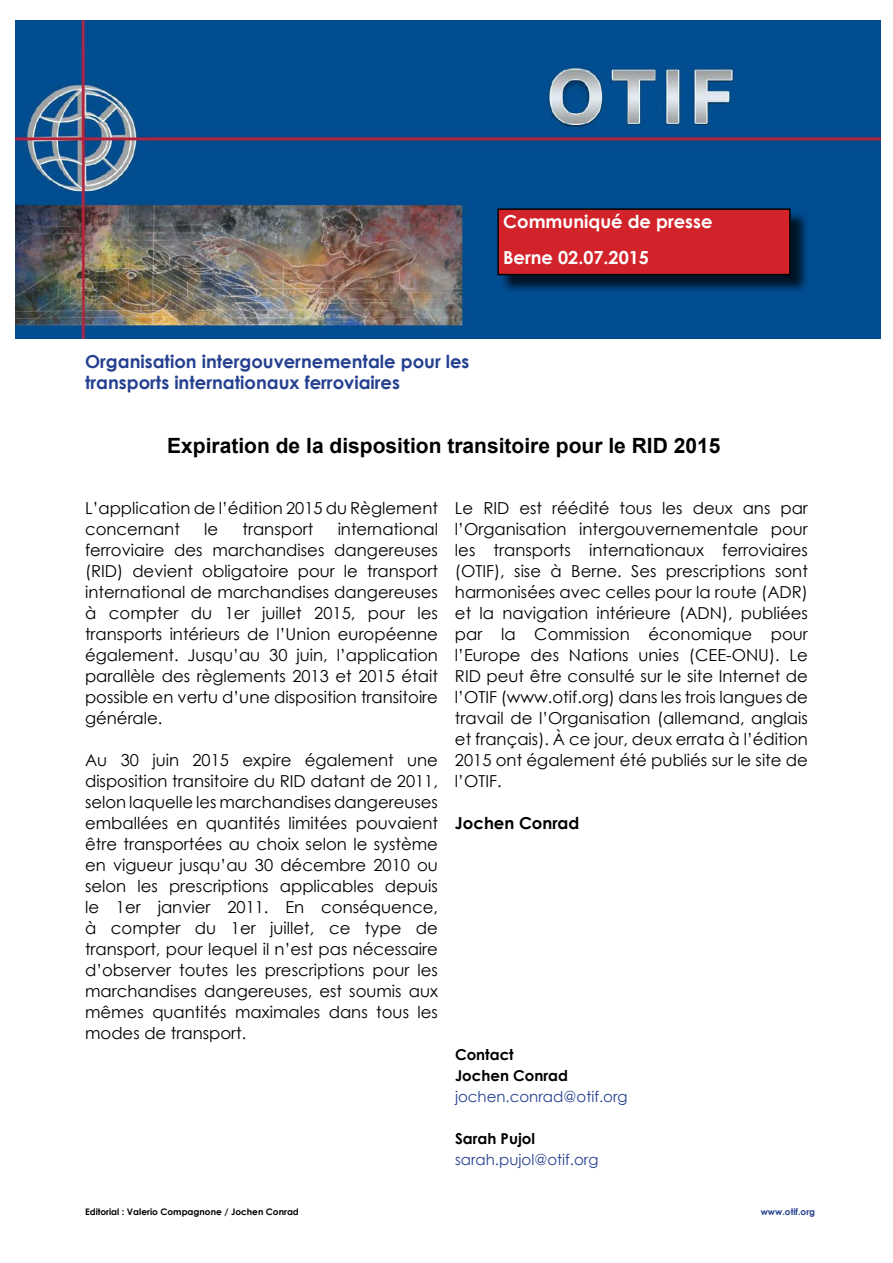
<style>
.page{position:relative;width:893px;height:1263px;background:#fff}
.page>*{position:absolute;margin:0;border:0;box-sizing:border-box;transform-origin:0 0}
.t1{font:700 21px "Arial";color:#000}
.t2{font:700 18px/21px "Century Gothic";color:#25408f}
.t3{font:700 18px/35.7px "Century Gothic";color:#fff}
.t4{font:16.5px/21px "Century Gothic";color:#000;text-align:justify}
.t5{font:700 16.5px "Century Gothic";color:#000}
.t6{font:15px "Century Gothic";color:#25408f}
.t7{font:700 15px/21px "Century Gothic";color:#000}
.t8{font:700 9px "Century Gothic";color:#000}
.t9{font:700 9px "Century Gothic";color:#25408f}
</style>
<div class="page">
<img style="left:16px;top:20px;width:865px;height:318px">
<div style="left:499px;top:210px;width:310px;height:84px;background:#000;opacity:.75"></div>
<svg style="left:497px;top:208px;width:294px;height:68px;background:#c32128"></svg>
<p class="t3" style="left:503px;top:203px;width:211px">Communiqué de presse<br>Berne 02.07.2015</p>
<p class="t2" style="left:85px;top:350px;width:386px">Organisation intergouvernementale pour les transports internationaux ferroviaires</p>
<p class="t1" style="left:167px;top:432px;width:555px">Expiration de la disposition transitoire pour le RID 2015</p>
<p class="t4" style="left:85px;top:497px;width:354px">L’application de l’édition 2015 du Règlement concernant</p>
<p class="t4" style="left:85px;top:518px;width:354px;text-indent:253px">international ferroviaire des marchandises dangereuses (RID) devient obligatoire pour le transport international de marchandises dangereuses à compter du 1er juillet 2015, pour les transports intérieurs de l’Union européenne également. Jusqu’au 30 juin, l’application parallèle des règlements 2013 et 2015 était possible en vertu d’une disposition transitoire générale.</p>
<p class="t4" style="left:85px;top:749px;width:354px">Au 30 juin 2015 expire également une disposition transitoire du RID datant de 2011, selon laquelle les marchandises dangereuses emballées en quantités limitées pouvaient être transportées au choix selon le système en vigueur jusqu’au 30 décembre 2010 ou selon les prescriptions applicables depuis le 1er janvier 2011. En conséquence, à compter du 1er juillet, ce type de transport, pour lequel il n’est pas nécessaire d’observer toutes les prescriptions pour les marchandises dangereuses, est soumis aux mêmes quantités maximales dans tous les modes de transport.</p>
<p class="t4" style="left:204px;top:518px;width:16px">le</p>
<p class="t4" style="left:242px;top:518px;width:72px">transport</p>
<p class="t4" style="left:455px;top:497px;width:354px">Le RID est réédité tous les deux ans par l’Organisation intergouvernementale pour les transports internationaux ferroviaires (OTIF), sise à Berne. Ses prescriptions sont harmonisées avec celles pour la route (ADR) et la navigation intérieure (ADN), publiées par la Commission économique pour l’Europe des Nations unies (CEE-ONU). Le RID peut être consulté sur le site Internet de l’OTIF (www.otif.org) dans les trois langues de travail de l’Organisation (allemand, anglais et français). À ce jour, deux errata à l’édition 2015 ont également été publiés sur le site de l’OTIF.</p>
<p class="t5" style="left:455px;top:811px;width:126px">Jochen Conrad</p>
<p class="t7" style="left:455px;top:1043px;width:115px">Contact<br>Jochen Conrad</p>
<p class="t6" style="left:455px;top:1086px;width:174px">jochen.conrad@otif.org</p>
<p class="t7" style="left:455px;top:1127px;width:82px">Sarah Pujol</p>
<p class="t6" style="left:455px;top:1149px;width:145px">sarah.pujol@otif.org</p>
<p class="t8" style="left:85px;top:1204px;width:215px">Editorial : Valerio Compagnone / Jochen Conrad</p>
<p class="t9" style="left:761px;top:1204px;width:56px">www.otif.org</p>
</div>
